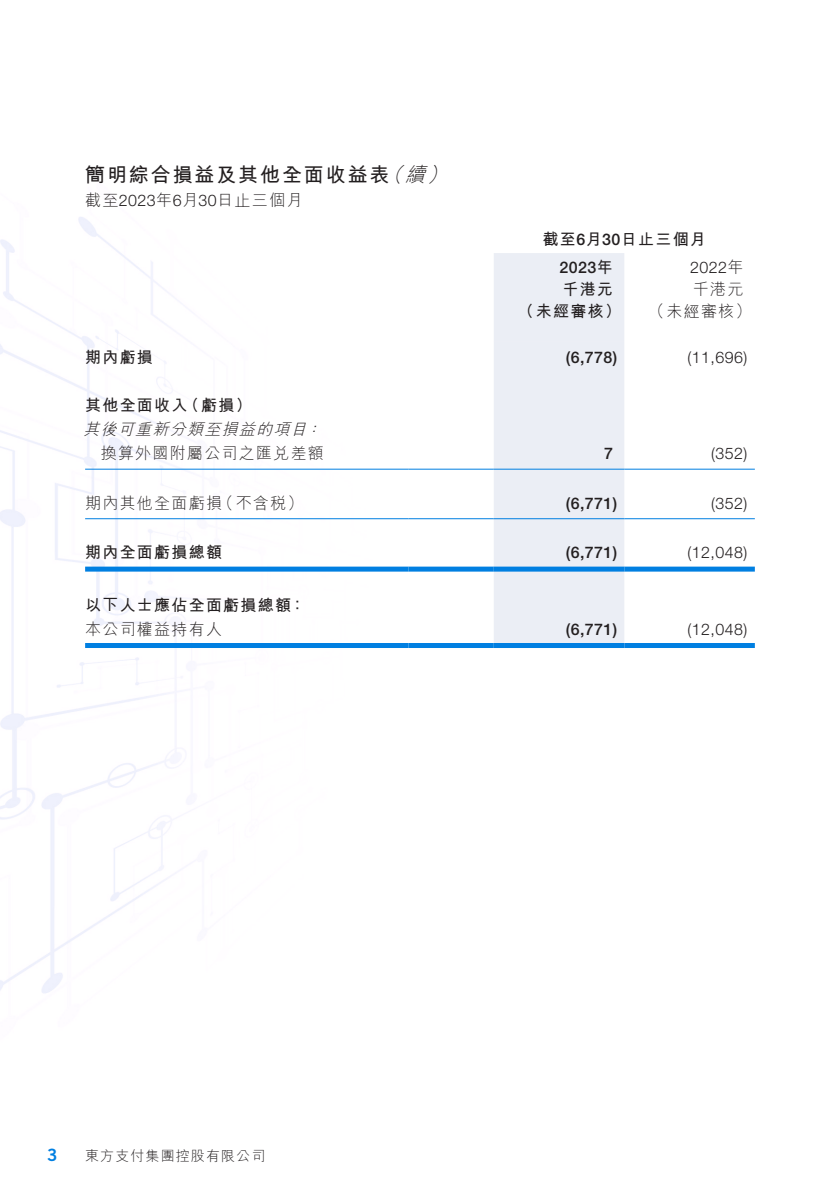
<style>
.page{position:relative;width:840px;height:1191px;background:#fff}
.page>*{position:absolute;margin:0;border:0;box-sizing:border-box;transform-origin:0 0}
.t1{font:700 20px "M Hei HK";letter-spacing:.095em;color:#231f20}
.t2{font:italic 300 20px "M Hei HK";color:#231f20}
.t3{font:17px "Trade Gothic LT Std Bd 2";color:#007fe1}
.t4{font:300 16px "M Hei HK";letter-spacing:.08em;color:#231f20}
.t5{font:700 16px "M Hei HK";letter-spacing:.08em;color:#231f20}
.t6{font:300 16px "Helvetica Neue LT Std";letter-spacing:.03em;color:#231f20}
.t7{font:500 16px "Helvetica Neue LT Std";letter-spacing:.03em;color:#231f20}
.t8{font:italic 300 16px "M Hei HK";color:#231f20}
.t9{font:300 14px "M Hei HK";letter-spacing:.08em;color:#231f20}
.s1{font-family:"Helvetica Neue LT Std"}
.s2{font-family:"Helvetica Neue LT Std";font-weight:500}
.s3{font-family:"M Hei HK"}
.s4{font-family:"M Hei HK";font-weight:700}
</style>
<div class="page">
<img style="left:0;top:217px;width:755px;height:776px">
<div style="left:493px;top:341px;width:131px;height:302px;background:#ebeef5"></div>
<hr style="left:85px;top:469px;width:323px;height:1px;background:#007fe1">
<hr style="left:408px;top:469px;width:85px;height:1px;background:#007fe1">
<hr style="left:493px;top:469px;width:131px;height:1px;background:#007fe1">
<hr style="left:624px;top:469px;width:130px;height:1px;background:#007fe1">
<hr style="left:85px;top:518px;width:323px;height:1px;background:#007fe1">
<hr style="left:408px;top:518px;width:85px;height:1px;background:#007fe1">
<hr style="left:493px;top:518px;width:131px;height:1px;background:#007fe1">
<hr style="left:624px;top:518px;width:130px;height:1px;background:#007fe1">
<div style="left:85px;top:566px;width:323px;height:5px;background:#007fe1"></div>
<div style="left:408px;top:566px;width:85px;height:5px;background:#007fe1"></div>
<div style="left:493px;top:566px;width:131px;height:5px;background:#007fe1"></div>
<div style="left:624px;top:566px;width:130px;height:5px;background:#007fe1"></div>
<div style="left:85px;top:643px;width:323px;height:5px;background:#007fe1"></div>
<div style="left:408px;top:643px;width:85px;height:5px;background:#007fe1"></div>
<div style="left:493px;top:643px;width:131px;height:5px;background:#007fe1"></div>
<div style="left:624px;top:643px;width:130px;height:5px;background:#007fe1"></div>
<div style="left:493px;top:253px;width:131px;height:88px;background:#ebeef5"></div>
<p class="t1" style="left:85px;top:160px;width:306px">簡明綜合損益及其他全面收益表</p>
<p class="t4" style="left:85px;top:189px;width:218px">截至<span class="s1">2023</span>年 月<span class="s1">6 30</span>日止三個月</p>
<p class="t2" style="left:405px;top:161px;width:29px">續</p>
<p class="t2" style="left:382px;top:161px;width:29px">（</p>
<p class="t2" style="left:427px;top:161px;width:29px">(</p>
<p class="t5" style="left:85px;top:345px;width:69px">期內虧損</p>
<p class="t5" style="left:85px;top:393px;width:104px">其他全面收入</p>
<p class="t5" style="left:183px;top:393px;width:70px">（虧損(</p>
<p class="t8" style="left:83px;top:418px;width:230px">其後可重新分類至損益的項目</p>
<p class="t8" style="left:305px;top:418px;width:23px">：</p>
<p class="t4" style="left:101px;top:442px;width:224px">換算外國附屬公司之匯兌差額</p>
<p class="t4" style="left:217px;top:491px;width:87px">（不含稅(</p>
<p class="t4" style="left:85px;top:491px;width:138px">期內其他全面虧損</p>
<p class="t5" style="left:85px;top:541px;width:138px">期內全面虧損總額</p>
<p class="t5" style="left:85px;top:593px;width:222px">以下人士應佔全面虧損總額：</p>
<p class="t4" style="left:85px;top:617px;width:138px">本公司權益持有人</p>
<p class="t5" style="left:542px;top:228px;width:165px">截至 月<span class="s2">6 30</span>日止三個月</p>
<p class="t6" style="left:689px;top:257px;width:55px">2022<span class="s3">年</span></p>
<p class="t7" style="left:559px;top:258px;width:55px">2023<span class="s4">年</span></p>
<p class="t5" style="left:562px;top:277px;width:52px">千港元</p>
<p class="t4" style="left:692px;top:278px;width:52px">千港元</p>
<p class="t5" style="left:517px;top:299px;width:105px">（未經審核）</p>
<p class="t4" style="left:648px;top:300px;width:105px">（未經審核(</p>
<p class="t7" style="left:565px;top:348px;width:53px">)6,778(</p>
<p class="t6" style="left:687px;top:347px;width:61px">)11,696(</p>
<p class="t7" style="left:603px;top:444px;width:10px">7</p>
<p class="t6" style="left:710px;top:443px;width:38px">)352(</p>
<p class="t7" style="left:565px;top:493px;width:53px">)6,771(</p>
<p class="t6" style="left:710px;top:493px;width:38px">)352(</p>
<p class="t7" style="left:565px;top:543px;width:53px">)6,771(</p>
<p class="t6" style="left:687px;top:543px;width:61px">)12,048(</p>
<p class="t7" style="left:565px;top:619px;width:53px">)6,771(</p>
<p class="t6" style="left:687px;top:619px;width:61px">)12,048(</p>
<p class="t3" style="left:47px;top:1144px;width:12px">3</p>
<p class="t9" style="left:85px;top:1146px;width:182px">東方支付集團控股有限公司</p>
</div>
